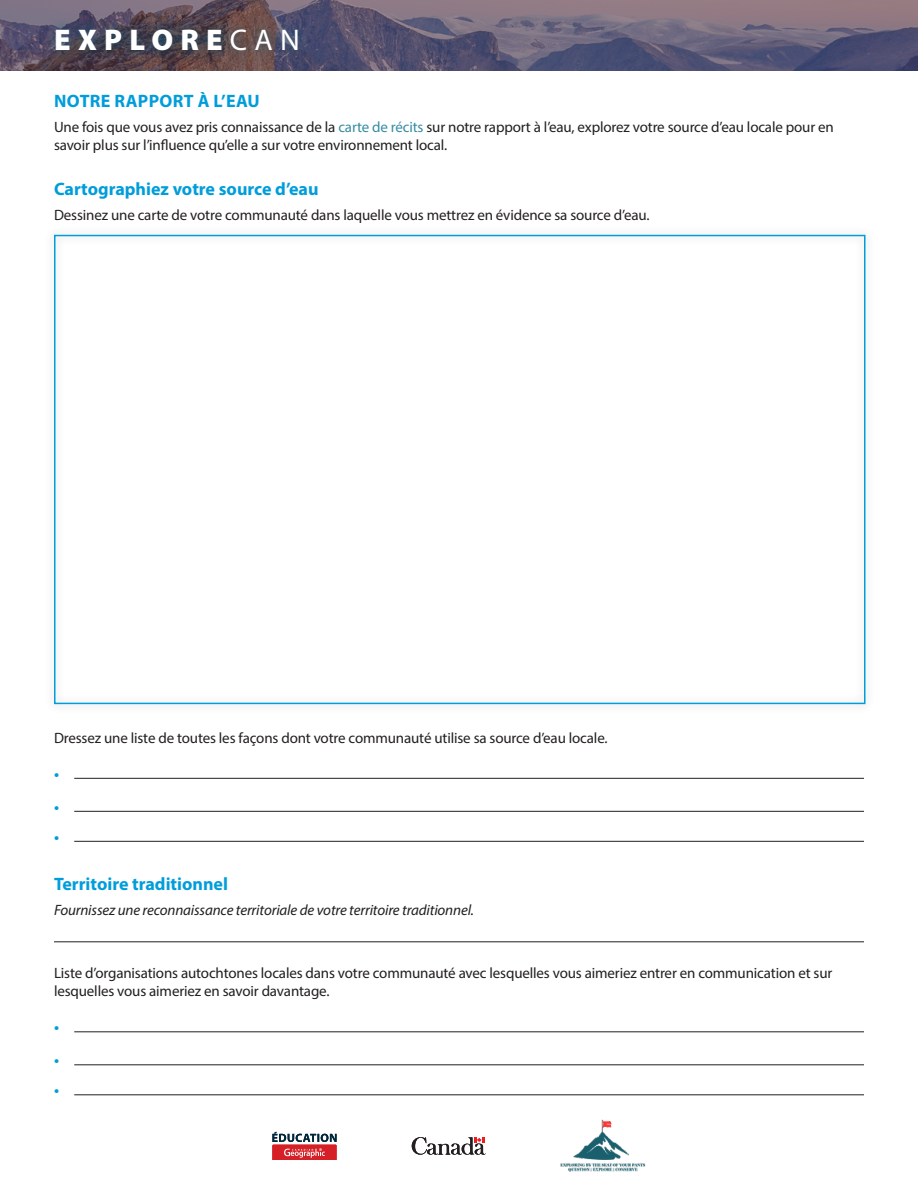
<style>
.page{position:relative;width:918px;height:1188px;background:#fff}
.page>*{position:absolute;margin:0;border:0;box-sizing:border-box;transform-origin:0 0}
.t1{font:900 30px "Myriad Pro";letter-spacing:.24em;color:#fff}
.t2{font:700 18px "Myriad Pro";color:#009ddb}
.t3{font:700 18px "Myriad Pro";letter-spacing:.02em;color:#009ddb}
.t4{font:15px/18px "Myriad Pro";letter-spacing:-.01em;color:#231f20}
.t5{font:italic 15px "Myriad Pro";letter-spacing:-.01em;color:#231f20}
.t6{font:700 15px/33px "Myriad Pro";color:#009ddb}
.s1{font-weight:400}
.s2{color:#378da4}
</style>
<div class="page">
<svg style="left:0;top:0;width:918px;height:71px;background:#696076"></svg>
<div style="left:44px;top:17px;width:266px;height:45px;background:#005775;opacity:.75"></div>
<img style="left:561px;top:1119px;width:85px;height:53px">
<hr style="left:74px;top:778px;width:790px;height:1px;background:#231f20">
<hr style="left:74px;top:811px;width:790px;height:1px;background:#231f20">
<hr style="left:74px;top:841px;width:790px;height:1px;background:#231f20">
<hr style="left:54px;top:942px;width:810px;height:1px;background:#231f20">
<hr style="left:74px;top:1032px;width:790px;height:1px;background:#231f20">
<hr style="left:74px;top:1065px;width:790px;height:1px;background:#231f20">
<hr style="left:74px;top:1095px;width:790px;height:1px;background:#231f20">
<svg style="left:412px;top:1137px;width:74px;height:18px"></svg>
<svg style="left:272px;top:1132px;width:65px;height:28px"></svg>
<div style="left:54px;top:235px;width:812px;height:469px;border:2px solid #009ddb"></div>
<h1 class="t1" style="left:54px;top:19px;width:247px">EXPLORE<span class="s1">CAN</span></h1>
<p class="t3" style="left:54px;top:89px;width:207px">NOTRE RAPPORT À L’EAU</p>
<p class="t4" style="left:54px;top:117px;width:781px">Une fois que vous avez pris connaissance de la <span class="s2">carte de récits</span> sur notre rapport à l’eau, explorez votre source d’eau locale pour en savoir plus sur l’influence qu’elle a sur votre environnement local.</p>
<p class="t2" style="left:54px;top:178px;width:266px">Cartographiez votre source d’eau</p>
<p class="t4" style="left:54px;top:206px;width:597px">Dessinez une carte de votre communauté dans laquelle vous mettrez en évidence sa source d’eau.</p>
<p class="t4" style="left:54px;top:728px;width:555px">Dressez une liste de toutes les façons dont votre communauté utilise sa source d’eau locale.</p>
<p class="t6" style="left:54px;top:756px;width:7px">• •</p>
<p class="t6" style="left:54px;top:819px;width:7px">•</p>
<p class="t2" style="left:54px;top:872px;width:176px">Territoire traditionnel</p>
<p class="t5" style="left:54px;top:901px;width:421px">Fournissez une reconnaissance territoriale de votre territoire traditionnel.</p>
<p class="t4" style="left:54px;top:964px;width:780px">Liste d’organisations autochtones locales dans votre communauté avec lesquelles vous aimeriez entrer en communication et sur lesquelles vous aimeriez en savoir davantage.</p>
<p class="t6" style="left:54px;top:1010px;width:7px">•</p>
<p class="t6" style="left:54px;top:1044px;width:7px;line-height:30px">• •</p>
</div>
